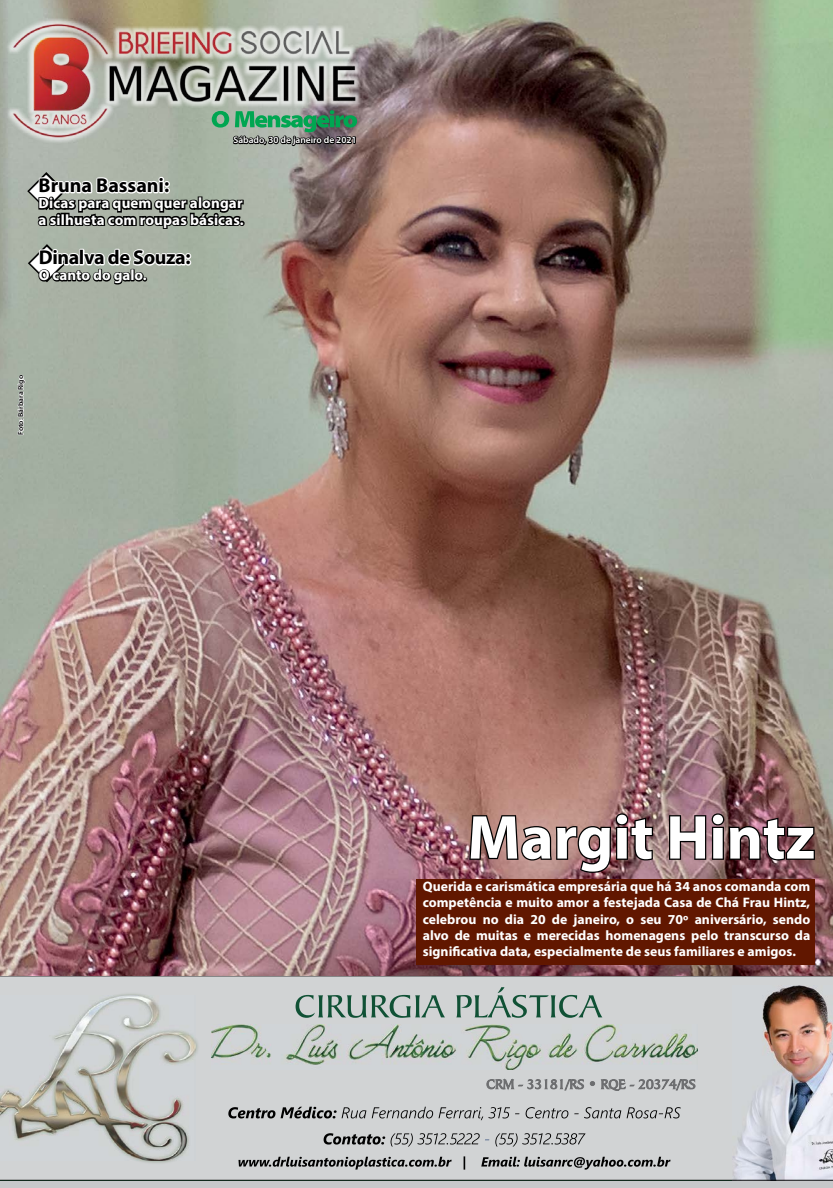
<style>
.page{position:relative;width:833px;height:1188px;background:#fff}
.page>*{position:absolute;margin:0;border:0;box-sizing:border-box;transform-origin:0 0}
.t1{font:700 62.5px "Myriad Pro";color:#fff}
.t2{font:700 20px "Myriad Pro";letter-spacing:-.015em;color:#000}
.t3{font:700 15px/16.2px "Myriad Pro";letter-spacing:.01em;color:#fff}
.t4{font:700 13.75px/16.2px "Myriad Pro";color:#fff;text-align:justify}
.t5{font:600 9.5px "Myriad Pro";color:#fff}
.t6{font:600 7.5px "Myriad Pro";color:#000}
</style>
<div class="page">
<img style="left:0;top:0;width:833px;height:975px">
<svg style="left:0;top:975px;width:833px;height:1px"></svg>
<svg style="left:0;top:1179px;width:833px;height:8px;fill:#c7c8ca"></svg>
<svg style="left:16px;top:375px;width:10px;height:60px"></svg>
<img style="left:6px;top:17px;width:356px;height:127px">
<img style="left:468px;top:811px;width:186px;height:62px">
<svg style="left:667px;top:811px;width:149px;height:50px"></svg>
<div style="left:416px;top:878px;width:399px;height:86px;background:#611700"></div>
<svg style="left:0;top:976px;width:833px;height:203px"></svg>
<svg style="left:295px;top:986px;width:307px;height:31px"></svg>
<div style="left:0;top:991px;width:200px;height:173px;background:#d1d3d4"></div>
<img style="left:0;top:995px;width:196px;height:165px">
<img style="left:211px;top:1024px;width:486px;height:45px">
<svg style="left:228px;top:1076px;width:468px;height:94px"></svg>
<svg style="left:25px;top:110px;width:332px;height:208px"></svg>
<p class="t5" style="left:233px;top:134px;width:125px">Sábado, 30 de janeiro de 2021</p>
<h2 class="t2" style="left:39px;top:172px;width:132px">Bruna Bassani:</h2>
<p class="t3" style="left:39px;top:195px;width:207px">Dicas para quem quer alongar a silhueta com roupas básicas.</p>
<h2 class="t2" style="left:39px;top:244px;width:153px">Dinalva de Souza:</h2>
<p class="t3" style="left:39px;top:267px;width:109px">O canto do galo.</p>
<p class="t6" style="left:16px;top:435px;width:61px;rotate:-90deg">Foto: Bárbara Rigo</p>
<h1 class="t1" style="left:467px;top:796px;width:349px">Margit Hintz</h1>
<p class="t4" style="left:423px;top:877px;width:389px">Querida e carismática empresária que há 34 anos comanda com competência e muito amor a festejada Casa de Chá Frau Hintz, celebrou no dia 20 de janeiro, o seu 70º aniversário, sendo alvo de muitas e merecidas homenagens pelo transcurso da significativa data, especialmente de seus familiares e amigos.</p>
</div>
